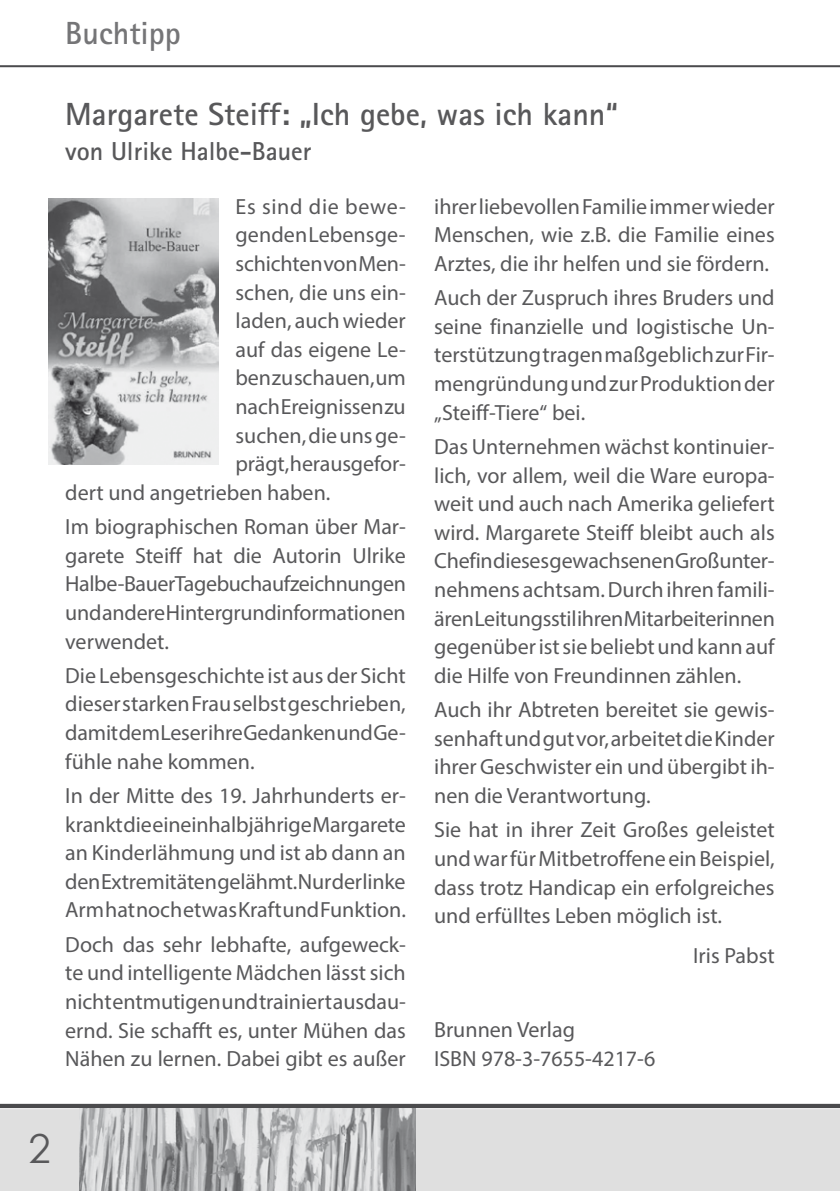
<style>
.page{position:relative;width:840px;height:1191px;background:#fff}
.page>*{position:absolute;margin:0;border:0;box-sizing:border-box;transform-origin:0 0}
.t1{font:40px "Century Gothic";color:#58585a}
.t2{font:700 32px "Rotis Sans Serif Std";color:#58585a}
.t3{font:700 32px "Rotis Sans Serif Std";color:#757577}
.t4{font:700 26px "Rotis Sans Serif Std";color:#58585a}
.t5{font:22px/28.6px "Myriad Pro";color:#58585a;text-align:justify}
.t6{font:22px "Myriad Pro";letter-spacing:.03em;color:#58585a}
</style>
<div class="page">
<div style="left:0;top:1108px;width:839px;height:83px;background:#dfdfdf"></div>
<img style="left:79px;top:1108px;width:336px;height:83px">
<hr style="left:0;top:65px;width:839px;height:2px;background:#4b4b4d">
<hr style="left:0;top:1104px;width:839px;height:4px;background:#4b4b4d">
<img style="left:48px;top:198px;width:170px;height:266px">
<h2 class="t3" style="left:65px;top:13px;width:117px">Buchtipp</h2>
<h2 class="t2" style="left:65px;top:93px;width:554px">Margarete Steiff: „Ich gebe, was ich kann“</h2>
<p class="t4" style="left:65px;top:135px;width:247px">von Ulrike Halbe-Bauer</p>
<p class="t6" style="left:235px;top:193px;width:172px">Es sind die bewe-</p>
<p class="t5" style="left:235px;top:220px;width:172px">genden Lebensge-</p>
<p class="t5" style="left:235px;top:249px;width:172px">schichten von Men-</p>
<p class="t5" style="left:235px;top:277px;width:172px">schen, die uns ein-</p>
<p class="t5" style="left:235px;top:306px;width:172px">laden, auch wieder</p>
<p class="t5" style="left:235px;top:335px;width:172px">auf das eigene Le-</p>
<p class="t5" style="left:235px;top:363px;width:172px">ben zu schauen, um</p>
<p class="t5" style="left:235px;top:392px;width:172px">nach Ereignissen zu</p>
<p class="t5" style="left:235px;top:420px;width:172px">suchen, die uns ge-</p>
<p class="t5" style="left:235px;top:449px;width:172px">prägt, herausgefor-</p>
<p class="t5" style="left:65px;top:478px;width:266px">dert und angetrieben haben.</p>
<p class="t5" style="left:65px;top:512px;width:342px">Im biographischen Roman über Mar&shy;garete Steiff hat die Autorin Ulrike Halbe-Bauer Tagebuchaufzeichnungen und andere Hintergrundinformationen verwendet.</p>
<p class="t5" style="left:65px;top:661px;width:342px">Die Lebensgeschichte ist aus der Sicht dieser starken Frau selbst geschrieben, damit dem Leser ihre Gedanken und Ge&shy;fühle nahe kommen.</p>
<p class="t5" style="left:65px;top:781px;width:342px">In der Mitte des 19. Jahrhunderts er&shy;krankt die eineinhalbjährige Margarete an Kinderlähmung und ist ab dann an den Extremitäten gelähmt. Nur der linke Arm hat noch etwas Kraft und Funktion.</p>
<p class="t5" style="left:65px;top:929px;width:342px">Doch das sehr lebhafte, aufgeweck&shy;te und intelligente Mädchen lässt sich nicht entmutigen und trainiert ausdau&shy;ernd. Sie schafft es, unter Mühen das Nähen zu lernen. Dabei gibt es außer</p>
<p class="t5" style="left:434px;top:192px;width:342px">ihrer liebevollen Familie immer wieder Menschen, wie z.B. die Familie eines Arztes, die ihr helfen und sie fördern.</p>
<p class="t5" style="left:434px;top:283px;width:342px">Auch der Zuspruch ihres Bruders und seine finanzielle und logistische Un&shy;terstützung tragen maßgeblich zur Fir&shy;mengründung und zur Produktion der „Steiff-Tiere“ bei.</p>
<p class="t5" style="left:434px;top:432px;width:342px">Das Unternehmen wächst kontinuier&shy;lich, vor allem, weil die Ware europa&shy;weit und auch nach Amerika geliefert wird. Margarete Steiff bleibt auch als Chefin dieses gewachsenen Großunter&shy;nehmens achtsam. Durch ihren famili&shy;ären Leitungsstil ihren Mitarbeiterinnen gegenüber ist sie beliebt und kann auf die Hilfe von Freundinnen zählen.</p>
<p class="t5" style="left:434px;top:695px;width:342px">Auch ihr Abtreten bereitet sie gewis&shy;senhaft und gut vor, arbeitet die Kinder ihrer Geschwister ein und übergibt ih&shy;nen die Verantwortung.</p>
<p class="t5" style="left:434px;top:815px;width:342px">Sie hat in ihrer Zeit Großes geleistet und war für Mitbetroffene ein Beispiel, dass trotz Handicap ein erfolgreiches und erfülltes Leben möglich ist.</p>
<p class="t5" style="left:692px;top:941px;width:83px">Iris Pabst</p>
<p class="t5" style="left:434px;top:1015px;width:222px">Brunnen Verlag<br>ISBN 978-3-7655-4217-6</p>
<h1 class="t1" style="left:28px;top:1121px;width:24px">2</h1>
</div>
